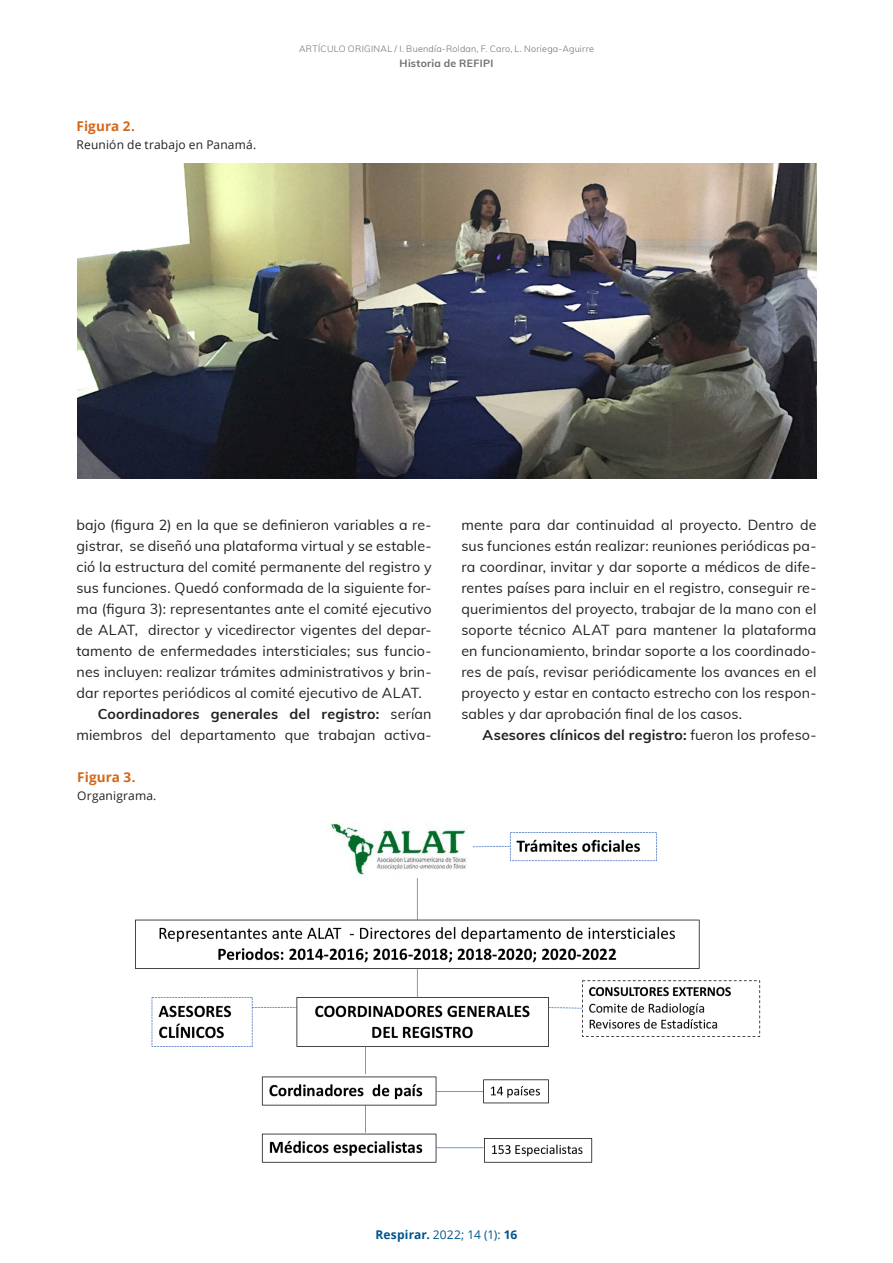
<style>
.page{position:relative;width:893px;height:1263px;background:#fff}
.page>*{position:absolute;margin:0;border:0;box-sizing:border-box;transform-origin:0 0}
.normal_seco{font:14.25px/21px "Muli";letter-spacing:.01em;color:#231f20;text-align:right}
.primero_seco{font:14.25px/21px "Muli";letter-spacing:.01em;color:#231f20;text-align:justify}
.normal_seco-2{font:700 14.25px "Muli";letter-spacing:.01em;color:#231f20}
.tabla_1_tit{font:700 13.5px "Open Sans";letter-spacing:.005em;color:#d3681a}
.tabla_texto1{font:12px "Open Sans";letter-spacing:.015em;color:#231f20}
.t1{font:700 12px "Open Sans";letter-spacing:.01em;color:#00548e}
.t2{font:700 10.5px "Muli";letter-spacing:.025em;color:#6c6d70}
.t3{font:300 9px "Muli";letter-spacing:.025em;color:#6c6d70}
.s1{font-weight:700}
.s2{font-weight:400}
</style>
<div class="page">
<img style="left:77px;top:164px;width:739px;height:314px">
<img style="left:135px;top:823px;width:626px;height:340px">
<p class="tabla_1_tit" style="left:77px;top:117px;width:60px">Figura 2.</p>
<p class="tabla_texto1" style="left:77px;top:137px;width:181px">Reunión de trabajo en Panamá.</p>
<p class="t3" style="left:299px;top:43px;width:296px">ARTÍCULO ORIGINAL / I. Buendía-Roldan, F. Caro, L. Noriega-Aguirre</p>
<p class="t2" style="left:400px;top:56px;width:95px">Historia de REFIPI</p>
<p class="primero_seco" style="left:77px;top:514px;width:357px">bajo (figura 2) en la que se definieron variables a re&shy;gistrar, se diseñó una plataforma virtual y se estable&shy;ció la estructura del comité permanente del registro y sus funciones. Quedó conformada de la siguiente for&shy;ma (figura 3): representantes ante el comité ejecutivo de ALAT, director y vicedirector vigentes del depar&shy;tamento de enfermedades intersticiales; sus funcio&shy;nes incluyen: realizar trámites administrativos y brin&shy;dar reportes periódicos al comité ejecutivo de ALAT.</p>
<p class="normal_seco" style="left:77px;top:703px;width:357px"><span class="s1">Coordinadores generales del registro:</span> serían miembros del departamento que trabajan activa-</p>
<p class="tabla_1_tit" style="left:77px;top:768px;width:60px">Figura 3.</p>
<p class="tabla_texto1" style="left:77px;top:788px;width:81px">Organigrama.</p>
<p class="normal_seco" style="left:461px;top:514px;width:357px;text-align:justify">mente para dar continuidad al proyecto. Dentro de sus funciones están realizar: reuniones periódicas pa&shy;ra coordinar, invitar y dar soporte a médicos de dife&shy;rentes países para incluir en el registro, conseguir re&shy;querimientos del proyecto, trabajar de la mano con el soporte técnico ALAT para mantener la plataforma en funcionamiento, brindar soporte a los coordinado&shy;res de país, revisar periódicamente los avances en el proyecto y estar en contacto estrecho con los respon&shy;sables y dar aprobación final de los casos.</p>
<p class="normal_seco-2" style="left:483px;top:725px;width:335px">Asesores clínicos del registro: <span class="s2">fueron los profeso-</span></p>
<p class="t1" style="left:375px;top:1226px;width:143px">Respirar. <span class="s2">2022; 14 (1):</span> 16</p>
</div>
